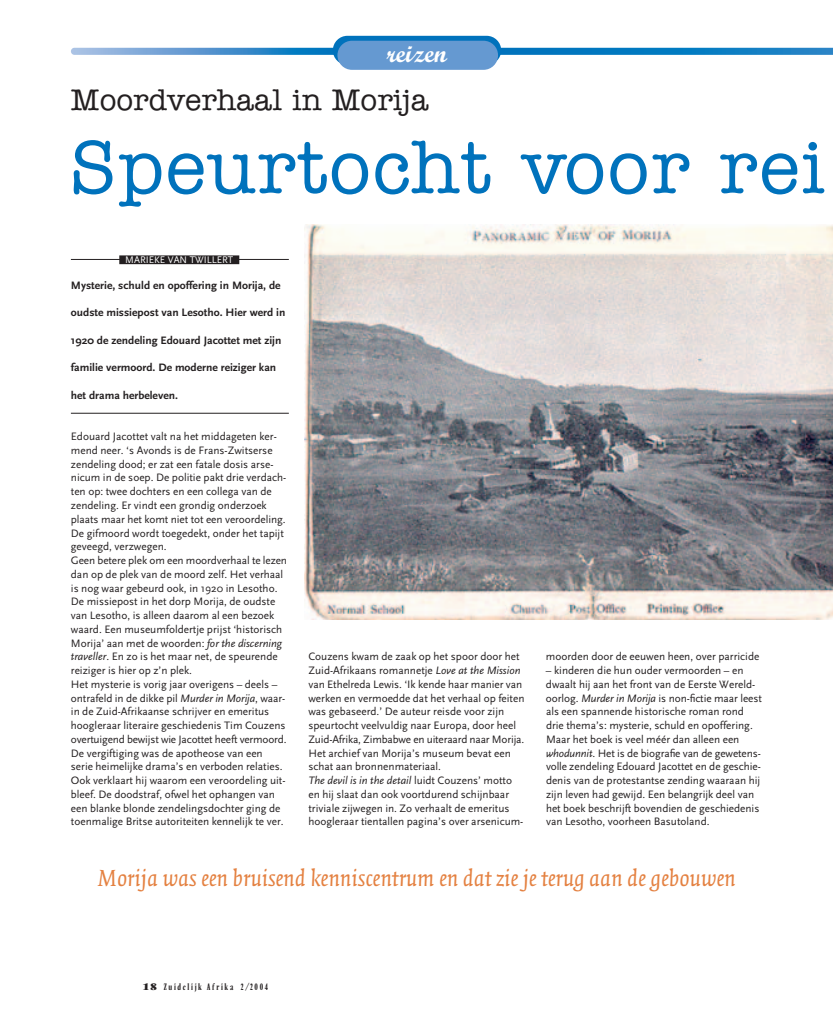
<style>
.page{position:relative;width:833px;height:1028px;background:#fff}
.page>*{position:absolute;margin:0;border:0;box-sizing:border-box;transform-origin:0 0}
.t1{font:500 75px "American Typewriter";letter-spacing:.02em;color:#0072bc}
.t2{font:500 30px "American Typewriter";color:#231f20}
.t3{font:700 26.25px "M Script";color:#fff}
.t4{font:italic 25px "Quadraat";letter-spacing:-.005em;color:#e48141}
.t5{font:11.25px/13.8px "Scala Sans";color:#231f20}
.t6{font:700 11.25px "Scala Sans";color:#231f20}
.t7{font:10px "Scala Sans";color:#fff}
.t8{font:9.38px "Sh Vendome Cond";letter-spacing:.15em;color:#231f20;scale:1.2 1}
.s1{font-style:italic}
.s2{font-family:"Sh Vendome";font-weight:700}
</style>
<div class="page">
<svg style="left:500px;top:48px;width:332px;height:7px;background:#0e7dc2"></svg>
<svg style="left:71px;top:48px;width:267px;height:7px;background:#5698d0"></svg>
<svg style="left:333px;top:36px;width:168px;height:29px"></svg>
<div style="left:337px;top:41px;width:161px;height:29px;background:#6599d1;border-radius:15px"></div>
<hr style="left:71px;top:259px;width:218px;height:1px;background:#231f20">
<hr style="left:71px;top:413px;width:218px;height:1px;background:#231f20">
<div style="left:119px;top:255px;width:120px;height:9px;background:#231f20"></div>
<img style="left:304px;top:224px;width:528px;height:396px">
<h3 class="t3" style="left:387px;top:44px;width:62px">reizen</h3>
<h2 class="t2" style="left:71px;top:89px;width:359px">Moordverhaal in Morija</h2>
<h1 class="t1" style="left:71px;top:141px;width:755px">Speurtocht voor rei</h1>
<p class="t7" style="left:125px;top:256px;width:109px">MARIEKE VAN TWILLERT</p>
<p class="t6" style="left:71px;top:281px;width:211px">Mysterie, schuld en opoffering in Morija, de</p>
<p class="t6" style="left:71px;top:308px;width:216px">oudste missiepost van Lesotho. Hier werd in</p>
<p class="t6" style="left:71px;top:336px;width:212px">1920 de zendeling Edouard Jacottet met zijn</p>
<p class="t6" style="left:71px;top:363px;width:207px">familie vermoord. De moderne reiziger kan</p>
<p class="t6" style="left:71px;top:391px;width:109px">het drama herbeleven.</p>
<p class="t5" style="left:71px;top:430px;width:218px">Edouard Jacottet valt na het middageten ker&shy;mend neer. ‘s Avonds is de Frans-Zwitserse zendeling dood; er zat een fatale dosis arse&shy;nicum in de soep. De politie pakt drie verdach&shy;ten op: twee dochters en een collega van de zendeling. Er vindt een grondig onderzoek plaats maar het komt niet tot een veroordeling.<br>De gifmoord wordt toegedekt, onder het tapijt geveegd, verzwegen.<br>Geen betere plek om een moordverhaal te lezen dan op de plek van de moord zelf. Het verhaal is nog waar gebeurd ook, in 1920 in Lesotho.<br>De missiepost in het dorp Morija, de oudste van Lesotho, is alleen daarom al een bezoek waard. Een museumfoldertje prijst ‘historisch Morija’ aan met de woorden: <span class="s1">for the discerning traveller</span>. En zo is het maar net, de speurende reiziger is hier op z’n plek.<br>Het mysterie is vorig jaar overigens – deels – ontrafeld in de dikke pil <span class="s1">Murder in Morija</span>, waar&shy;in de Zuid-Afrikaanse schrijver en emeritus hoogleraar literaire geschiedenis Tim Couzens overtuigend bewijst wie Jacottet heeft vermoord.<br>De vergiftiging was de apotheose van een serie heimelijke drama’s en verboden relaties.<br>Ook verklaart hij waarom een veroordeling uit&shy;bleef. De doodstraf, ofwel het ophangen van een blanke blonde zendelingsdochter ging de toenmalige Britse autoriteiten kennelijk te ver.</p>
<p class="t5" style="left:308px;top:650px;width:217px">Couzens kwam de zaak op het spoor door het Zuid-Afrikaans romannetje <span class="s1">Love at the Mission </span>van Ethelreda Lewis. ‘Ik kende haar manier van werken en vermoedde dat het verhaal op feiten was gebaseerd.’ De auteur reisde voor zijn speurtocht veelvuldig naar Europa, door heel Zuid-Afrika, Zimbabwe en uiteraard naar Morija.<br>Het archief van Morija’s museum bevat een schat aan bronnenmateriaal.<br><span class="s1">The devil is in the detail</span> luidt Couzens’ motto en hij slaat dan ook voortdurend schijnbaar triviale zijwegen in. Zo verhaalt de emeritus hoogleraar tientallen pagina’s over arsenicum-</p>
<p class="t5" style="left:546px;top:650px;width:215px">moorden door de eeuwen heen, over parricide</p>
<p class="t5" style="left:546px;top:664px;width:217px">– kinderen die hun ouder vermoorden – en dwaalt hij aan het front van de Eerste Wereld&shy;oorlog. <span class="s1">Murder in Morija</span> is non-fictie maar leest als een spannende historische roman rond drie thema’s: mysterie, schuld en opoffering.<br>Maar het boek is veel méér dan alleen een <span class="s1">whodunnit</span>. Het is de biografie van de gewetens&shy;volle zendeling Edouard Jacottet en de geschie&shy;denis van de protestantse zending waaraan hij zijn leven had gewijd. Een belangrijk deel van het boek beschrijft bovendien de geschiedenis van Lesotho, voorheen Basutoland.</p>
<h3 class="t4" style="left:97px;top:868px;width:640px">Morija was een bruisend kenniscentrum en dat zie je terug aan de gebouwen</h3>
<p class="t8" style="left:143px;top:983px;width:106px"><span class="s2">18</span> Zuidelijk Afrika 2/2004</p>
</div>
